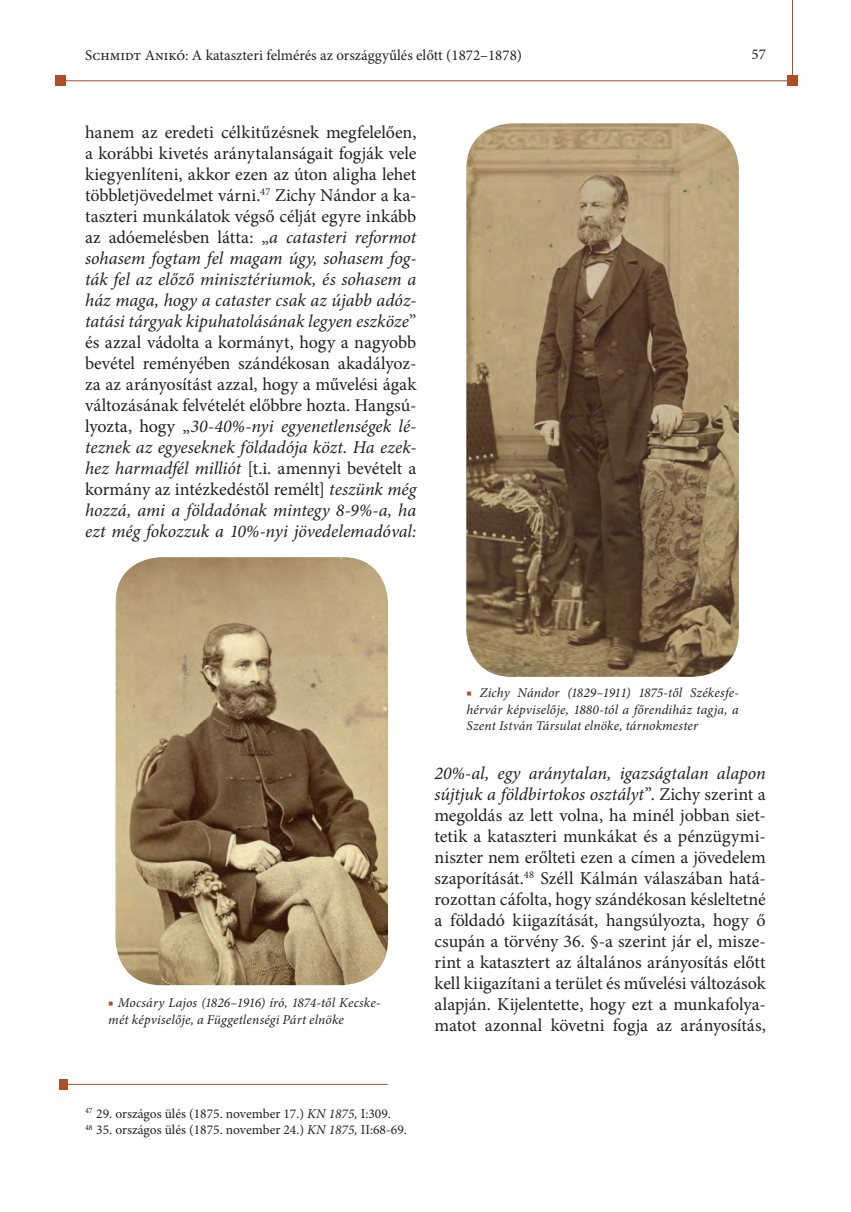
<style>
.page{position:relative;width:851px;height:1212px;background:#fff}
.page>*{position:absolute;margin:0;border:0;box-sizing:border-box;transform-origin:0 0}
.t1{font:18px/21px "Minion Pro";letter-spacing:-.01em;color:#231f20;text-align:justify}
.t2{font:15px "Minion Pro";color:#231f20}
.t3{font:italic 13.5px/16.5px "Minion Pro";letter-spacing:.01em;color:#231f20}
.t4{font:13.5px/16.2px "Minion Pro";color:#231f20}
.s1{font-style:italic}
.s2{color:#ae4f25}
</style>
<div class="page">
<hr style="left:59px;top:81px;width:733px;height:1px;background:#ae4f25">
<hr style="left:792px;top:0;width:1px;height:86px;background:#ae4f25">
<div style="left:55px;top:75px;width:11px;height:11px;background:#ae4f25"></div>
<div style="left:787px;top:76px;width:10px;height:10px;background:#ae4f25"></div>
<img style="left:115px;top:557px;width:273px;height:428px">
<img style="left:466px;top:123px;width:272px;height:554px">
<hr style="left:59px;top:1084px;width:329px;height:1px;background:#ae4f25">
<div style="left:59px;top:1079px;width:9px;height:11px;background:#ae4f25"></div>
<p class="t2" style="left:85px;top:45px;width:438px">Schmidt Anikó: A kataszteri felmérés az országgyűlés előtt (1872–1878)</p>
<p class="t2" style="left:751px;top:45px;width:16px">57</p>
<p class="t1" style="left:85px;top:122px;width:333px">hanem az eredeti célkitűzésnek megfelelően, a korábbi kivetés aránytalanságait fogják vele kiegyenlíteni, akkor ezen az úton aligha lehet többletjövedelmet várni.<sup>47</sup> Zichy Nándor a ka&shy;taszteri munkálatok végső célját egyre inkább az adóemelésben látta: „<span class="s1">a catasteri reformot sohasem fogtam fel magam úgy, sohasem fog&shy;ták fel az előző minisztériumok, és sohasem a ház maga, hogy a cataster csak az újabb adóz&shy;tatási tárgyak kipuhatolásának legyen eszköze</span>” és azzal vádolta a kormányt, hogy a nagyobb bevétel reményében szándékosan akadályoz&shy;za az arányosítást azzal, hogy a művelési ágak változásának felvételét előbbre hozta. Hangsú&shy;lyozta, hogy „<span class="s1">30-40%-nyi egyenetlenségek lé&shy;teznek az egyeseknek földadója közt. Ha ezek&shy;hez harmadfél milliót</span> [t.i. amennyi bevételt a kormány az intézkedéstől remélt] <span class="s1">teszünk még hozzá, ami a földadónak mintegy 8-9%-a, ha ezt még fokozzuk a 10%-nyi jövedelemadóval:</span></p>
<p class="t3" style="left:108px;top:995px;width:274px"><span class="s2">■</span> Mocsáry Lajos (1826–1916) író, 1874-től Kecske&shy;mét képviselője, a Függetlenségi Párt elnöke</p>
<p class="t3" style="left:466px;top:685px;width:274px;text-align:justify"><span class="s2">■</span> Zichy Nándor (1829–1911) 1875-től Székesfe&shy;hérvár képviselője, 1880-tól a főrendiház tagja, a Szent István Társulat elnöke, tárnokmester</p>
<p class="t1" style="left:434px;top:762px;width:333px"><span class="s1">20%-al, egy aránytalan, igazságtalan alapon sújtjuk a földbirtokos osztályt</span>”. Zichy szerint a megoldás az lett volna, ha minél jobban siet&shy;tetik a kataszteri munkákat és a pénzügymi&shy;niszter nem erőlteti ezen a címen a jövedelem szaporítását.<sup>48</sup> Széll Kálmán válaszában hatá&shy;rozottan cáfolta, hogy szándékosan késleltetné a földadó kiigazítását, hangsúlyozta, hogy ő csupán a törvény 36. §-a szerint jár el, misze&shy;rint a katasztert az általános arányosítás előtt kell kiigazítani a terület és művelési változások alapján. Kijelentette, hogy ezt a munkafolya&shy;matot azonnal követni fogja az arányosítás,</p>
<p class="t4" style="left:85px;top:1105px;width:323px"><sup>47</sup> 29. országos ülés (1875. november 17.) <span class="s1">KN 1875,</span> I:309.<br><sup>48</sup> 35. országos ülés (1875. november 24.) <span class="s1">KN 1875,</span> II:68-69.</p>
</div>
